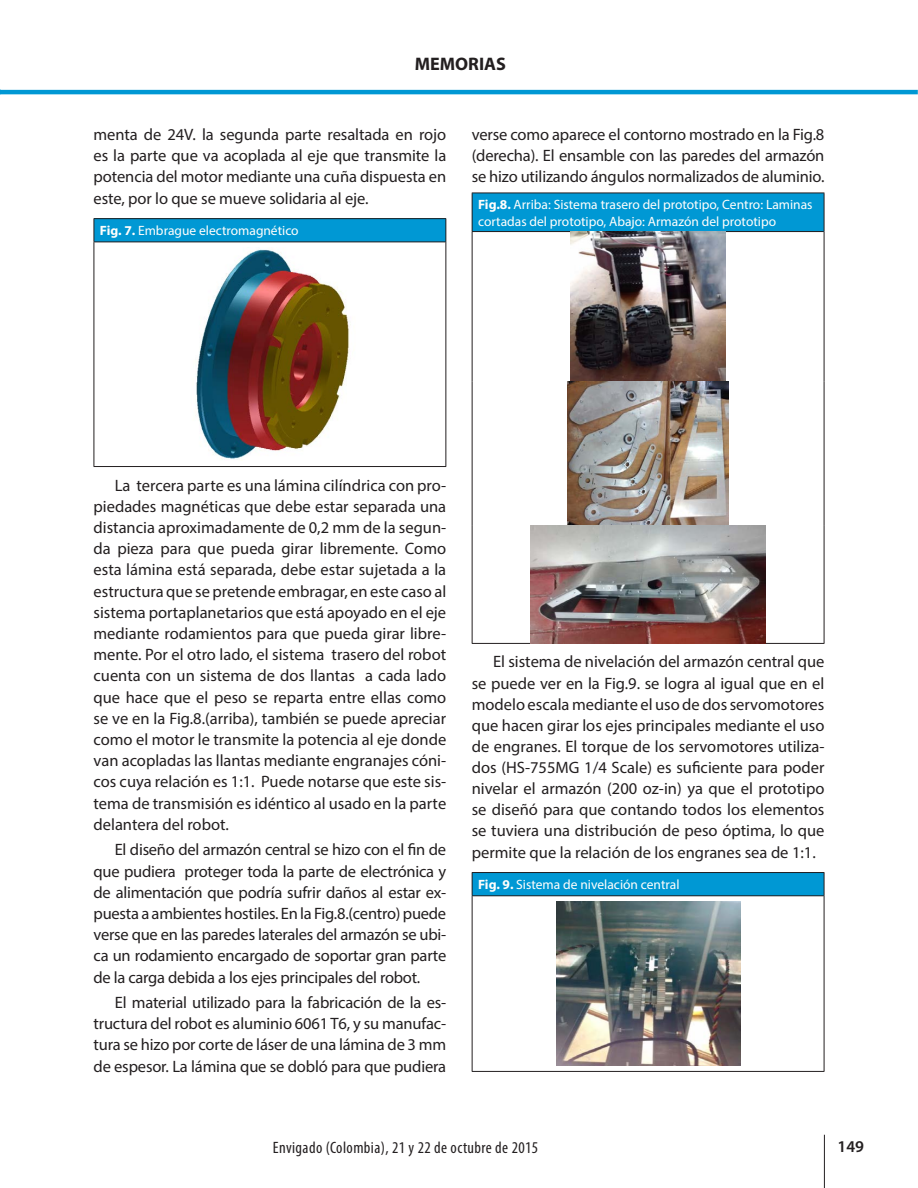
<style>
.page{position:relative;width:918px;height:1188px;background:#fff}
.page>*{position:absolute;margin:0;border:0;box-sizing:border-box;transform-origin:0 0}
.t1{font:700 18.15px "Myriad Pro";color:#231f20}
.t2{font:16.5px/21.1px "Myriad Pro";letter-spacing:-.01em;color:#231f20;text-align:justify}
.t3{font:condensed 16.5px "Myriad Pro";letter-spacing:.025em;color:#231f20}
.t4{font:600 16.5px "Myriad Pro";color:#231f20}
.t5{font:13.5px/16.5px "Myriad Pro";color:#fffefc}
.s1{font-weight:700}
</style>
<div class="page">
<hr style="left:0;top:90px;width:918px;height:4px;background:#0098d4">
<hr style="left:824px;top:1135px;width:1px;height:53px;background:#231f20">
<div style="left:94px;top:219px;width:352px;height:23px;background:#0098d4"></div>
<hr style="left:94px;top:218px;width:352px;height:1px;background:#231f20">
<svg style="left:94px;top:219px;width:1px;height:23px"></svg>
<hr style="left:94px;top:242px;width:351px;height:1px;background:#231f20">
<svg style="left:445px;top:219px;width:1px;height:23px"></svg>
<hr style="left:94px;top:242px;width:1px;height:224px;background:#231f20">
<hr style="left:445px;top:242px;width:1px;height:224px;background:#231f20">
<hr style="left:94px;top:466px;width:352px;height:1px;background:#231f20">
<img style="left:196px;top:249px;width:153px;height:210px">
<div style="left:472px;top:193px;width:352px;height:39px;background:#0098d4"></div>
<hr style="left:472px;top:193px;width:352px;height:1px;background:#231f20">
<hr style="left:472px;top:193px;width:1px;height:38px;background:#231f20">
<hr style="left:472px;top:231px;width:352px;height:1px;background:#231f20">
<hr style="left:824px;top:193px;width:1px;height:39px;background:#231f20">
<hr style="left:472px;top:232px;width:1px;height:150px;background:#231f20">
<hr style="left:824px;top:232px;width:1px;height:150px;background:#231f20">
<hr style="left:472px;top:382px;width:1px;height:143px;background:#231f20">
<hr style="left:824px;top:382px;width:1px;height:143px;background:#231f20">
<hr style="left:472px;top:525px;width:1px;height:118px;background:#231f20">
<hr style="left:824px;top:525px;width:1px;height:118px;background:#231f20">
<hr style="left:472px;top:643px;width:352px;height:1px;background:#231f20">
<img style="left:571px;top:232px;width:154px;height:150px">
<img style="left:568px;top:382px;width:160px;height:143px">
<img style="left:531px;top:525px;width:235px;height:118px">
<div style="left:472px;top:873px;width:352px;height:23px;background:#0098d4"></div>
<hr style="left:472px;top:872px;width:352px;height:1px;background:#231f20">
<svg style="left:472px;top:873px;width:1px;height:22px"></svg>
<hr style="left:472px;top:895px;width:352px;height:1px;background:#231f20">
<svg style="left:824px;top:873px;width:1px;height:23px"></svg>
<hr style="left:472px;top:896px;width:1px;height:175px;background:#231f20">
<hr style="left:824px;top:896px;width:1px;height:175px;background:#231f20">
<hr style="left:472px;top:1071px;width:352px;height:1px;background:#231f20">
<img style="left:556px;top:902px;width:184px;height:163px">
<p class="t1" style="left:415px;top:52px;width:93px">MEMORIAS</p>
<p class="t2" style="left:94px;top:124px;width:354px">menta de 24V. la segunda parte resaltada en rojo es la parte que va acoplada al eje que transmite la potencia del motor mediante una cuña dispuesta en este, por lo que se mueve solidaria al eje.</p>
<p class="t5" style="left:100px;top:222px;width:200px"><span class="s1">Fig. 7.</span> Embrague electromagnético</p>
<p class="t2" style="left:472px;top:123px;width:354px">verse como aparece el contorno mostrado en la Fig.8 (derecha). El ensamble con las paredes del armazón se hizo utilizando ángulos normalizados de aluminio.</p>
<p class="t5" style="left:478px;top:196px;width:336px"><span class="s1">Fig.8.</span> Arriba: Sistema trasero del prototipo, Centro: Laminas cortadas del prototipo, Abajo: Armazón del prototipo</p>
<p class="t2" style="left:94px;top:474px;width:354px;text-indent:21px">La tercera parte es una lámina cilíndrica con pro&shy;piedades magnéticas que debe estar separada una distancia aproximadamente de 0,2 mm de la segun&shy;da pieza para que pueda girar libremente. Como esta lámina está separada, debe estar sujetada a la estructura que se pretende embragar, en este caso al sistema portaplanetarios que está apoyado en el eje mediante rodamientos para que pueda girar libre&shy;mente. Por el otro lado, el sistema trasero del robot cuenta con un sistema de dos llantas a cada lado que hace que el peso se reparta entre ellas como se ve en la Fig.8.(arriba), también se puede apreciar como el motor le transmite la potencia al eje donde van acopladas las llantas mediante engranajes cóni&shy;cos cuya relación es 1:1. Puede notarse que este sis&shy;tema de transmisión es idéntico al usado en la parte delantera del robot.</p>
<p class="t2" style="left:94px;top:839px;width:354px;text-indent:21px">El diseño del armazón central se hizo con el fin de que pudiera proteger toda la parte de electrónica y de alimentación que podría sufrir daños al estar ex&shy;puesta a ambientes hostiles. En la Fig.8.(centro) puede verse que en las paredes laterales del armazón se ubi&shy;ca un rodamiento encargado de soportar gran parte de la carga debida a los ejes principales del robot.</p>
<p class="t2" style="left:94px;top:992px;width:354px;text-indent:21px">El material utilizado para la fabricación de la es&shy;tructura del robot es aluminio 6061 T6, y su manufac&shy;tura se hizo por corte de láser de una lámina de 3 mm de espesor. La lámina que se dobló para que pudiera</p>
<p class="t2" style="left:472px;top:651px;width:354px;text-indent:21px">El sistema de nivelación del armazón central que se puede ver en la Fig.9. se logra al igual que en el modelo escala mediante el uso de dos servomotores que hacen girar los ejes principales mediante el uso de engranes. El torque de los servomotores utiliza&shy;dos (HS-755MG 1/4 Scale) es suficiente para poder nivelar el armazón (200 oz-in) ya que el prototipo se diseñó para que contando todos los elementos se tuviera una distribución de peso óptima, lo que permite que la relación de los engranes sea de 1:1.</p>
<p class="t5" style="left:478px;top:876px;width:203px"><span class="s1">Fig. 9.</span> Sistema de nivelación central</p>
<p class="t3" style="left:273px;top:1138px;width:267px">Envigado (Colombia), 21 y 22 de octubre de 2015</p>
<p class="t4" style="left:838px;top:1136px;width:28px">149</p>
</div>
